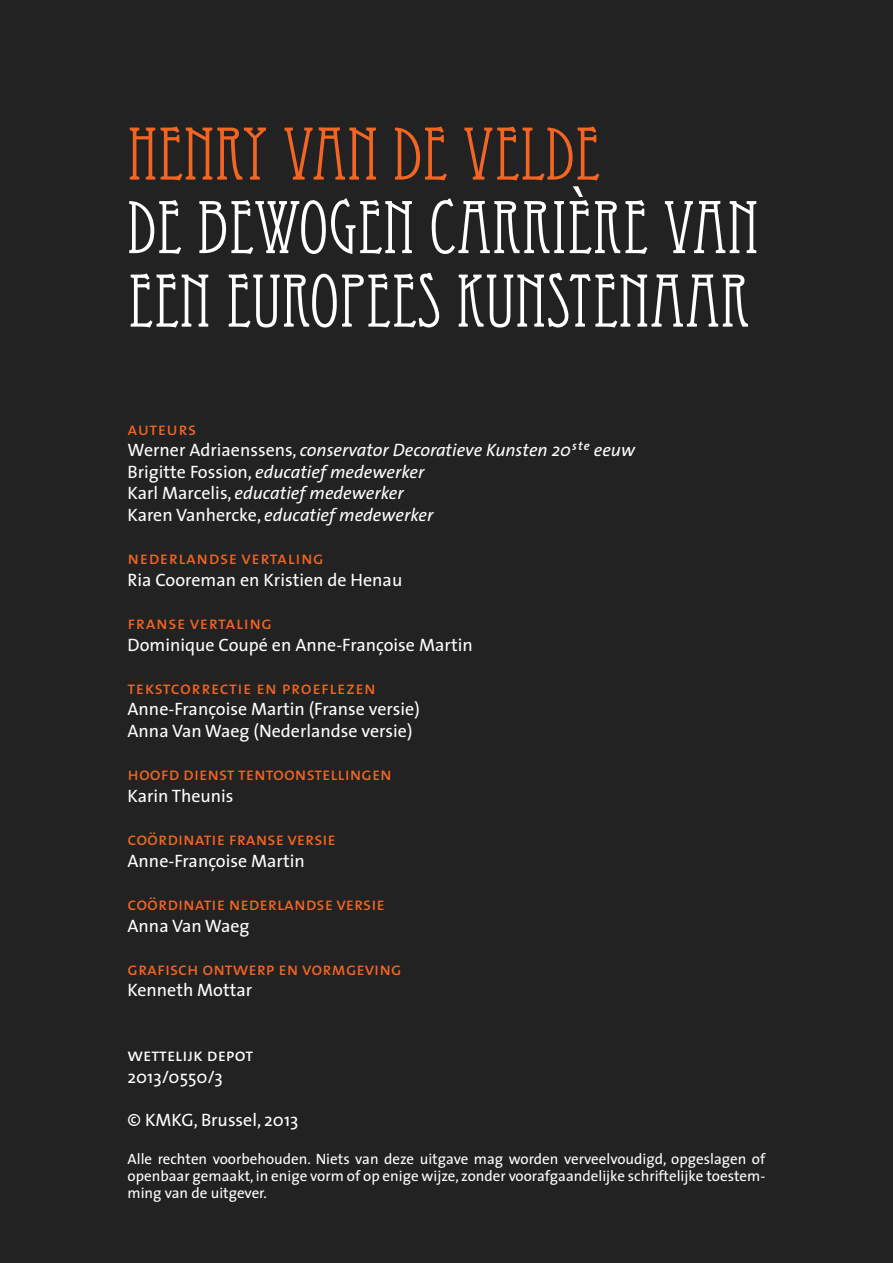
<style>
.page{position:relative;width:893px;height:1263px;background:#222223}
.page>*{position:absolute;margin:0;border:0;box-sizing:border-box;transform-origin:0 0}
.t1{font:73.5px/73.5px "Eccentric Std";color:#fff}
.t2{font:73.5px "Eccentric Std";color:#f26522}
.t3{font:18px/21.6px "The Sans";color:#fff}
.t4{font:italic 18px/21.6px "The Sans";color:#fff}
.t5{font:18px "The Sans Caps";color:#f26522}
.t6{font:18px "The Sans Caps";letter-spacing:.03em;color:#f26522}
.t7{font:18px "The Sans Caps";color:#fff}
.t8{font:15px/16.6px "The Sans";color:#fff;text-align:justify}
.s1{font-style:normal}
.s2{font-family:"The Sans Expert"}
</style>
<div class="page">
<h1 class="t2" style="left:128px;top:112px;width:474px">HENRY VAN DE VELDE</h1>
<h1 class="t1" style="left:128px;top:192px;width:633px">DE BEWOGEN CARRIÈRE VAN<br>EEN EUROPEES KUNSTENAAR</h1>
<p class="t6" style="left:128px;top:414px;width:70px">auteurs</p>
<p class="t4" style="left:128px;top:439px;width:509px"><span class="s1">Werner Adriaenssens,</span> conservator Decoratieve Kunsten 20<span class="s2">«»¨</span> eeuw <span class="s1">Brigitte Fossion,</span> educatief medewerker<br><span class="s1">Karl Marcelis,</span> educatief medewerker<br><span class="s1">Karen Vanhercke,</span> educatief medewerker</p>
<p class="t6" style="left:128px;top:543px;width:198px">nederlandse vertaling</p>
<p class="t3" style="left:128px;top:568px;width:276px">Ria Cooreman en Kristien de Henau</p>
<p class="t6" style="left:128px;top:608px;width:146px">franse vertaling</p>
<p class="t3" style="left:128px;top:633px;width:347px">Dominique Coupé en Anne-Françoise Martin</p>
<p class="t6" style="left:128px;top:673px;width:250px">tekstcorrectie en proeflezen</p>
<p class="t3" style="left:128px;top:698px;width:294px">Anne-Françoise Martin (Franse versie)<br>Anna Van Waeg (Nederlandse versie)</p>
<p class="t5" style="left:128px;top:759px;width:266px">hoofd dienst tentoonstellingen</p>
<p class="t3" style="left:128px;top:784px;width:108px">Karin Theunis</p>
<p class="t5" style="left:128px;top:824px;width:210px">coördinatie franse versie</p>
<p class="t3" style="left:128px;top:849px;width:179px">Anne-Françoise Martin</p>
<p class="t5" style="left:128px;top:889px;width:259px">coördinatie nederlandse versie</p>
<p class="t3" style="left:128px;top:914px;width:124px">Anna Van Waeg</p>
<p class="t5" style="left:128px;top:954px;width:276px">grafisch ontwerp en vormgeving</p>
<p class="t3" style="left:128px;top:979px;width:126px">Kenneth Mottar</p>
<p class="t7" style="left:128px;top:1040px;width:127px">wettelijk depot</p>
<p class="t3" style="left:128px;top:1065px;width:97px">2013/0550/3</p>
<p class="t3" style="left:128px;top:1108px;width:172px">© KMKG, Brussel, 2013</p>
<p class="t8" style="left:128px;top:1150px;width:639px">Alle rechten voorbehouden. Niets van deze uitgave mag worden verveelvoudigd, opgeslagen of openbaar gemaakt, in enige vorm of op enige wijze, zonder voorafgaandelijke schriftelijke toestem&shy;ming van de uitgever.</p>
</div>
